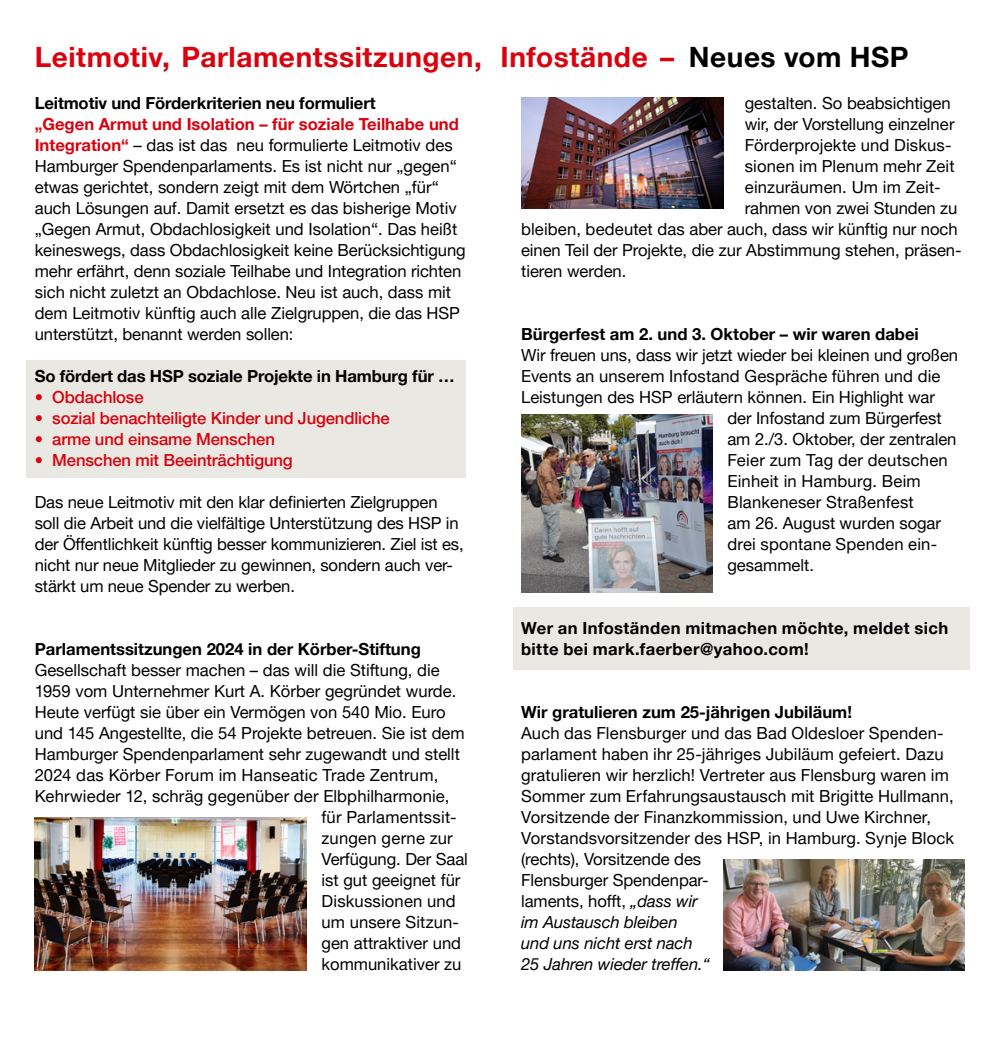
<style>
.page{position:relative;width:998px;height:1042px;background:#fff}
.page>*{position:absolute;margin:0;border:0;box-sizing:border-box;transform-origin:0 0}
.t1{font:700 28px "Helvetica Neue LT Pro";letter-spacing:.02em;color:#da020e}
.t2{font:16.62px/21px "Helvetica Neue LT Pro";color:#000}
.t3{font:700 16.62px "Helvetica Neue LT Pro";color:#000}
.t4{font:500 16.62px "Helvetica Neue LT Pro";letter-spacing:-.01em;color:#da020e}
.t5{font:700 16.62px/21px "Helvetica Neue LT Pro";letter-spacing:.02em;color:#000}
.s1{color:#000}
.s2{font-weight:700;color:#da020e}
.s3{font-style:italic}
</style>
<div class="page">
<div style="left:26px;top:360px;width:439px;height:117px;background:#e9e8e3"></div>
<div style="left:512px;top:608px;width:457px;height:62px;background:#e9e8e3"></div>
<img style="left:35px;top:817px;width:271px;height:153px">
<img style="left:521px;top:98px;width:202px;height:110px">
<img style="left:521px;top:414px;width:191px;height:179px">
<img style="left:723px;top:860px;width:241px;height:110px">
<h1 class="t1" style="left:35px;top:40px;width:875px">Leitmotiv, Parlamentssitzungen, Infostände – <span class="s1">Neues vom HSP</span></h1>
<p class="t2" style="left:744px;top:92px;width:207px">gestalten. So beabsichtigen</p>
<p class="t2" style="left:744px;top:113px;width:211px">wir, der Vorstellung einzelner</p>
<p class="t2" style="left:744px;top:134px;width:208px">Förderprojekte und Diskus-</p>
<p class="t2" style="left:744px;top:155px;width:211px">sionen im Plenum mehr Zeit</p>
<p class="t2" style="left:744px;top:176px;width:197px">einzuräumen. Um im Zeit-</p>
<p class="t2" style="left:744px;top:197px;width:214px">rahmen von zwei Stunden zu</p>
<p class="t2" style="left:521px;top:218px;width:438px">bleiben, bedeutet das aber auch, dass wir künftig nur noch</p>
<p class="t2" style="left:521px;top:239px;width:442px">einen Teil der Projekte, die zur Abstimmung stehen, präsen-</p>
<p class="t2" style="left:521px;top:260px;width:107px">tieren werden.</p>
<p class="t3" style="left:35px;top:93px;width:342px">Leitmotiv und Förderkriterien neu formuliert</p>
<p class="t2" style="left:35px;top:113px;width:432px"><span class="s2">„Gegen Armut und Isolation – für soziale Teilhabe und Integration“</span> – das ist das neu formulierte Leitmotiv des Hamburger Spendenparlaments. Es ist nicht nur „gegen“ etwas gerichtet, sondern zeigt mit dem Wörtchen „für“ auch Lösungen auf. Damit ersetzt es das bisherige Motiv „Gegen Armut, Obdachlosigkeit und Isolation“. Das heißt keineswegs, dass Obdachlosigkeit keine Berücksichtigung mehr erfährt, denn soziale Teilhabe und Integration richten sich nicht zuletzt an Obdachlose. Neu ist auch, dass mit dem Leitmotiv künftig auch alle Zielgruppen, die das HSP unterstützt, benannt werden sollen:</p>
<p class="t3" style="left:35px;top:366px;width:421px">So fördert das HSP soziale Projekte in Hamburg für …</p>
<p class="t4" style="left:35px;top:387px;width:110px">• Obdachlose</p>
<p class="t4" style="left:35px;top:408px;width:356px">• sozial benachteiligte Kinder und Jugendliche</p>
<p class="t4" style="left:35px;top:429px;width:241px">• arme und einsame Menschen</p>
<p class="t4" style="left:35px;top:450px;width:259px">• Menschen mit Beeinträchtigung</p>
<p class="t2" style="left:35px;top:491px;width:430px">Das neue Leitmotiv mit den klar definierten Zielgruppen soll die Arbeit und die vielfältige Unterstützung des HSP in der Öffentlichkeit künftig besser kommunizieren. Ziel ist es, nicht nur neue Mitglieder zu gewinnen, sondern auch ver&shy;stärkt um neue Spender zu werben.</p>
<p class="t3" style="left:521px;top:324px;width:399px">Bürgerfest am 2. und 3. Oktober – wir waren dabei</p>
<p class="t2" style="left:521px;top:344px;width:438px">Wir freuen uns, dass wir jetzt wieder bei kleinen und großen</p>
<p class="t2" style="left:521px;top:365px;width:421px">Events an unserem Infostand Gespräche führen und die</p>
<p class="t2" style="left:521px;top:386px;width:415px">Leistungen des HSP erläutern können. Ein Highlight war</p>
<p class="t2" style="left:727px;top:407px;width:216px">der Infostand zum Bürgerfest</p>
<p class="t2" style="left:727px;top:428px;width:230px">am 2./3. Oktober, der zentralen</p>
<p class="t2" style="left:727px;top:449px;width:222px">Feier zum Tag der deutschen</p>
<p class="t2" style="left:727px;top:470px;width:195px">Einheit in Hamburg. Beim</p>
<p class="t2" style="left:727px;top:491px;width:188px">Blankeneser Straßenfest</p>
<p class="t2" style="left:727px;top:512px;width:215px">am 26. August wurden sogar</p>
<p class="t2" style="left:727px;top:533px;width:211px">drei spontane Spenden ein-</p>
<p class="t2" style="left:727px;top:554px;width:88px">gesammelt.</p>
<p class="t3" style="left:35px;top:639px;width:387px">Parlamentssitzungen 2024 in der Körber-Stiftung</p>
<p class="t2" style="left:35px;top:659px;width:406px">Gesellschaft besser machen – das will die Stiftung, die</p>
<p class="t2" style="left:35px;top:680px;width:423px">1959 vom Unternehmer Kurt A. Körber gegründet wurde.</p>
<p class="t2" style="left:35px;top:701px;width:412px">Heute verfügt sie über ein Vermögen von 540 Mio. Euro</p>
<p class="t2" style="left:35px;top:722px;width:431px">und 145 Angestellte, die 54 Projekte betreuen. Sie ist dem</p>
<p class="t2" style="left:35px;top:743px;width:426px">Hamburger Spendenparlament sehr zugewandt und stellt</p>
<p class="t2" style="left:35px;top:764px;width:405px">2024 das Körber Forum im Hanseatic Trade Zentrum,</p>
<p class="t2" style="left:35px;top:785px;width:416px">Kehrwieder 12, schräg gegenüber der Elbphilharmonie,</p>
<p class="t2" style="left:321px;top:806px;width:136px">für Parlamentssit-</p>
<p class="t2" style="left:321px;top:827px;width:133px">zungen gerne zur</p>
<p class="t2" style="left:321px;top:848px;width:148px">Verfügung. Der Saal</p>
<p class="t2" style="left:321px;top:869px;width:140px">ist gut geeignet für</p>
<p class="t2" style="left:321px;top:890px;width:136px">Diskussionen und</p>
<p class="t2" style="left:321px;top:911px;width:139px">um unsere Sitzun-</p>
<p class="t2" style="left:321px;top:932px;width:141px">gen attraktiver und</p>
<p class="t2" style="left:321px;top:953px;width:141px">kommunikativer zu</p>
<p class="t5" style="left:521px;top:617px;width:428px">Wer an Infoständen mitmachen möchte, meldet sich bitte bei mark.faerber@yahoo.com!</p>
<p class="t3" style="left:521px;top:702px;width:332px">Wir gratulieren zum 25-jährigen Jubiläum!</p>
<p class="t2" style="left:521px;top:722px;width:434px">Auch das Flensburger und das Bad Oldesloer Spenden&shy;parlament haben ihr 25-jähriges Jubiläum gefeiert. Dazu gratulieren wir herzlich! Vertreter aus Flensburg waren im Sommer zum Erfahrungsaustausch mit Brigitte Hullmann, Vorsitzende der Finanzkommission, und Uwe Kirchner, Vorstandsvorsitzender des HSP, in Hamburg. Synje Block (rechts), Vorsitzende des<br>Flensburger Spendenpar-<br>laments, hofft, <span class="s3">„dass wir<br>im Austausch bleiben<br>und uns nicht erst nach<br>25 Jahren wieder treffen.“</span></p>
</div>
